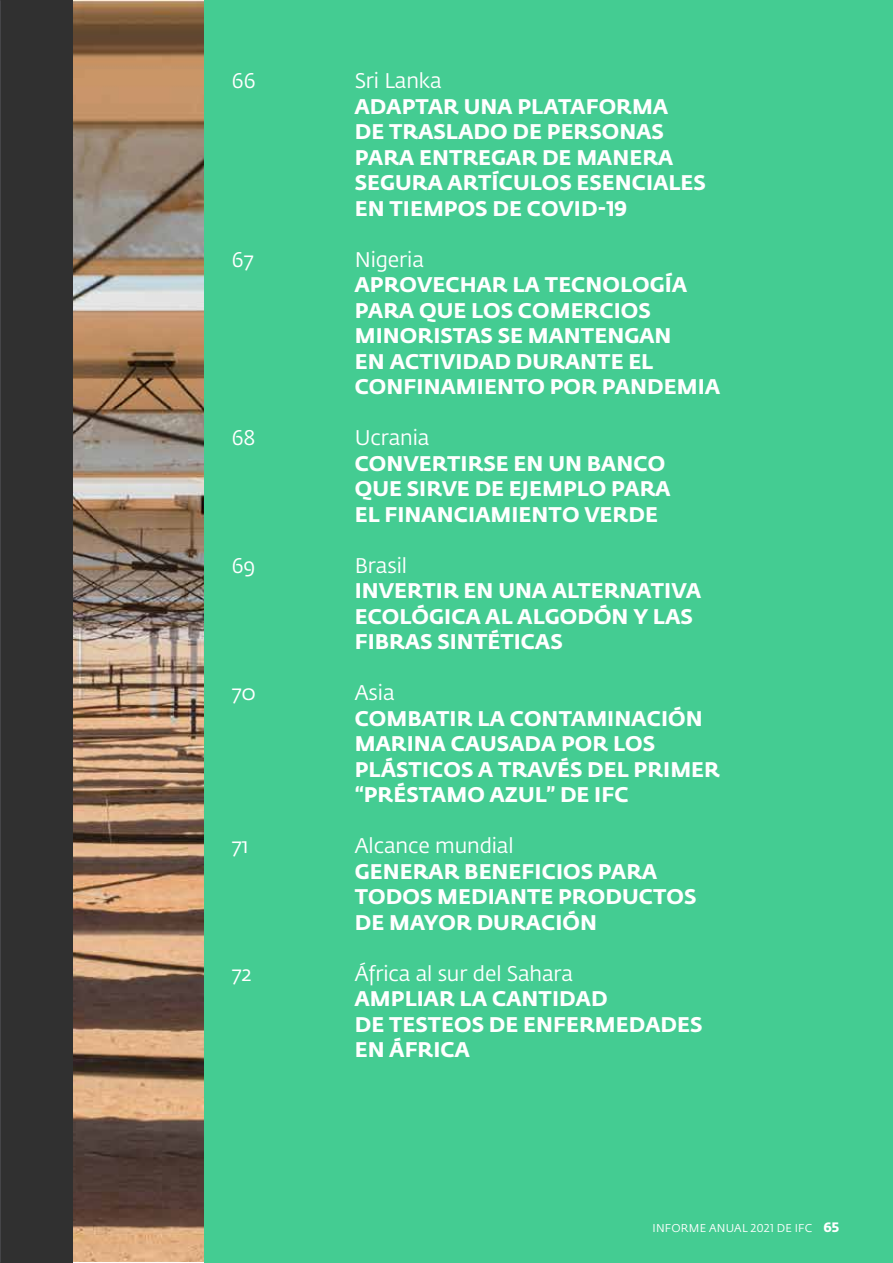
<style>
.page{position:relative;width:893px;height:1263px;background:#fff}
.page>*{position:absolute;margin:0;border:0;box-sizing:border-box;transform-origin:0 0}
.t1{font:700 21px/25.5px "Fedra Sans Std";letter-spacing:.005em;color:#fff}
.t2{font:21px "Fedra Sans Std";letter-spacing:-.005em;color:#fff}
.t3{font:11.25px "Fedra Sans Std";letter-spacing:.015em;color:#fff}
.s1{font-weight:700;font-size:13.5px}
</style>
<div class="page">
<img style="left:72px;top:0;width:132px;height:1262px">
<div style="left:204px;top:0;width:689px;height:1263px;background:#44cc92"></div>
<div style="left:0;top:0;width:72px;height:1263px;background:#303030"></div>
<hr style="left:0;top:0;width:1px;height:1262px;background:#5b5c61">
<p class="t2" style="left:231px;top:68px;width:26px">66</p>
<p class="t2" style="left:231px;top:247px;width:24px">67</p>
<p class="t2" style="left:231px;top:425px;width:26px">68</p>
<p class="t2" style="left:231px;top:553px;width:26px">69</p>
<p class="t2" style="left:231px;top:680px;width:26px">70</p>
<p class="t2" style="left:231px;top:833px;width:19px">71</p>
<p class="t2" style="left:231px;top:961px;width:22px">72</p>
<p class="t2" style="left:355px;top:68px;width:89px">Sri Lanka</p>
<p class="t1" style="left:355px;top:94px;width:353px">ADAPTAR UNA PLATAFORMA<br>DE TRASLADO DE PERSONAS<br>PARA ENTREGAR DE MANERA<br>SEGURA ARTÍCULOS ESENCIALES<br>EN TIEMPOS DE COVID‑19</p>
<p class="t2" style="left:355px;top:247px;width:71px">Nigeria</p>
<p class="t1" style="left:355px;top:272px;width:367px">APROVECHAR LA TECNOLOGÍA<br>PARA QUE LOS COMERCIOS<br>MINORISTAS SE MANTENGAN<br>EN ACTIVIDAD DURANTE EL<br>CONFINAMIENTO POR PANDEMIA</p>
<p class="t2" style="left:355px;top:425px;width:76px">Ucrania</p>
<p class="t1" style="left:355px;top:451px;width:317px">CONVERTIRSE EN UN BANCO<br>QUE SIRVE DE EJEMPLO PARA<br>EL FINANCIAMIENTO VERDE</p>
<p class="t2" style="left:355px;top:553px;width:54px">Brasil</p>
<p class="t1" style="left:355px;top:578px;width:348px">INVERTIR EN UNA ALTERNATIVA<br>ECOLÓGICA AL ALGODÓN Y LAS<br>FIBRAS SINTÉTICAS</p>
<p class="t2" style="left:355px;top:680px;width:42px">Asia</p>
<p class="t1" style="left:355px;top:706px;width:367px">COMBATIR LA CONTAMINACIÓN<br>MARINA CAUSADA POR LOS<br>PLÁSTICOS A TRAVÉS DEL PRIMER “PRÉSTAMO AZUL” DE IFC</p>
<p class="t2" style="left:355px;top:833px;width:160px">Alcance mundial</p>
<p class="t1" style="left:355px;top:859px;width:343px">GENERAR BENEFICIOS PARA<br>TODOS MEDIANTE PRODUCTOS<br>DE MAYOR DURACIÓN</p>
<p class="t2" style="left:355px;top:961px;width:220px">África al sur del Sahara</p>
<p class="t1" style="left:355px;top:986px;width:349px">AMPLIAR LA CANTIDAD<br>DE TESTEOS DE ENFERMEDADES<br>EN ÁFRICA</p>
<p class="t3" style="left:653px;top:1221px;width:188px">INFORME ANUAL 2021 DE IFC <span class="s1">65</span></p>
</div>
